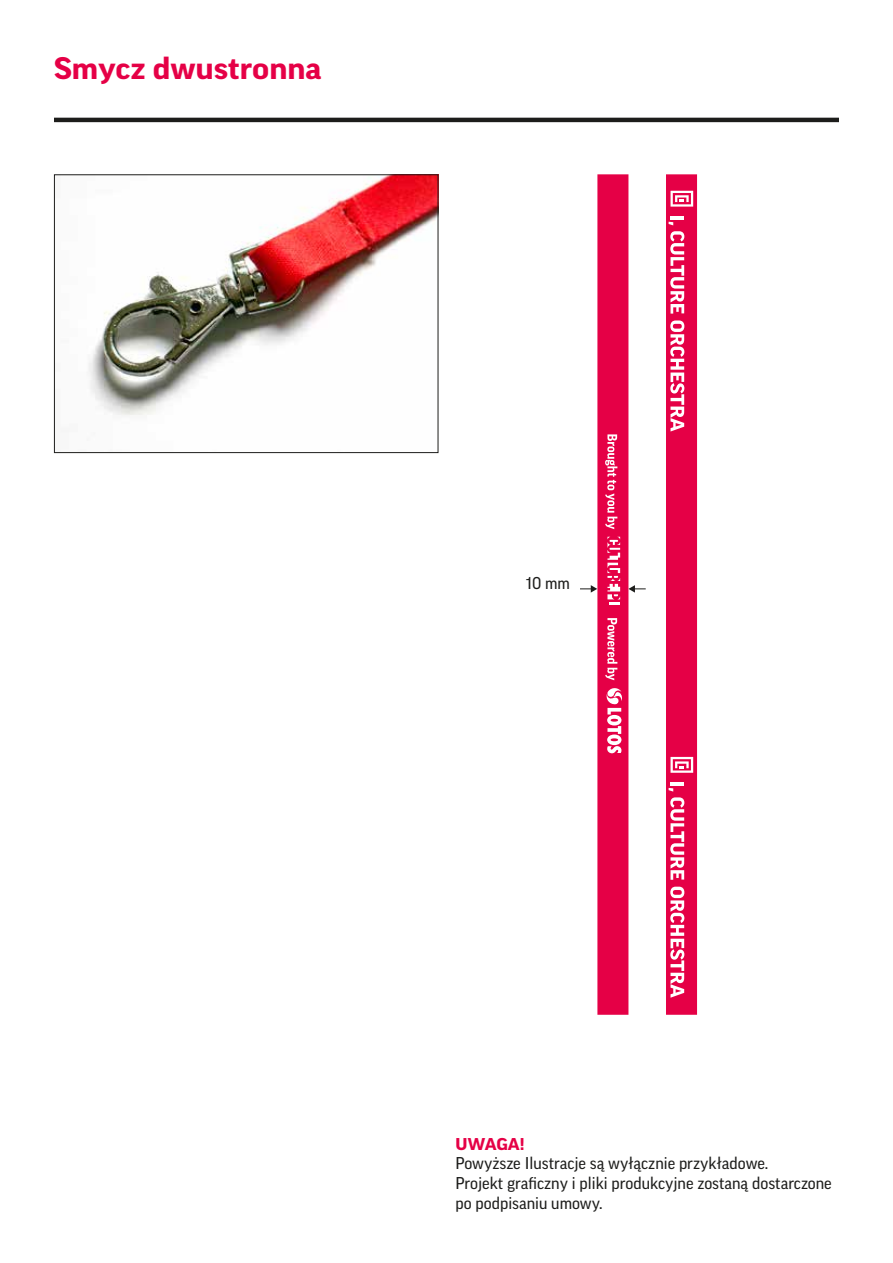
<style>
.page{position:relative;width:893px;height:1263px;background:#fff}
.page>*{position:absolute;margin:0;border:0;box-sizing:border-box;transform-origin:0 0}
.t1{font:700 expanded 30px "Good Pro";color:#e50046}
.t2{font:16.5px/19.8px "Good Pro";color:#1d1d1b}
.t3{font:700 expanded 16.5px "Good Pro";letter-spacing:-.01em;color:#e50046}
</style>
<div class="page">
<hr style="left:54px;top:118px;width:785px;height:4px;background:#1d1d1b">
<div style="left:597px;top:174px;width:31px;height:841px;background:#e50046"></div>
<div style="left:666px;top:174px;width:31px;height:841px;background:#e50046"></div>
<svg style="left:607px;top:537px;width:13px;height:68px"></svg>
<svg style="left:605px;top:434px;width:12px;height:95px"></svg>
<svg style="left:606px;top:688px;width:16px;height:65px"></svg>
<svg style="left:605px;top:618px;width:12px;height:62px"></svg>
<svg style="left:670px;top:191px;width:23px;height:16px"></svg>
<hr style="left:670px;top:216px;width:14px;height:4px;background:#fff">
<svg style="left:669px;top:222px;width:4px;height:3px"></svg>
<svg style="left:670px;top:231px;width:14px;height:83px"></svg>
<svg style="left:670px;top:320px;width:14px;height:111px"></svg>
<svg style="left:670px;top:757px;width:23px;height:16px"></svg>
<hr style="left:670px;top:782px;width:14px;height:4px;background:#fff">
<svg style="left:669px;top:788px;width:4px;height:3px"></svg>
<svg style="left:670px;top:797px;width:14px;height:83px"></svg>
<svg style="left:670px;top:887px;width:14px;height:111px"></svg>
<svg style="left:628px;top:585px;width:18px;height:8px"></svg>
<svg style="left:580px;top:585px;width:17px;height:8px"></svg>
<img style="left:89px;top:176px;width:347px;height:240px">
<div style="left:54px;top:174px;width:384px;height:279px;border:1px solid #1d1d1b"></div>
<h1 class="t1" style="left:54px;top:51px;width:269px">Smycz dwustronna</h1>
<p class="t2" style="left:526px;top:573px;width:46px">10 mm</p>
<p class="t3" style="left:455px;top:1134px;width:71px">UWAGA!</p>
<p class="t2" style="left:455px;top:1153px;width:378px">Powyższe Ilustracje są wyłącznie przykładowe.<br>Projekt graficzny i pliki produkcyjne zostaną dostarczone po podpisaniu umowy.</p>
</div>
